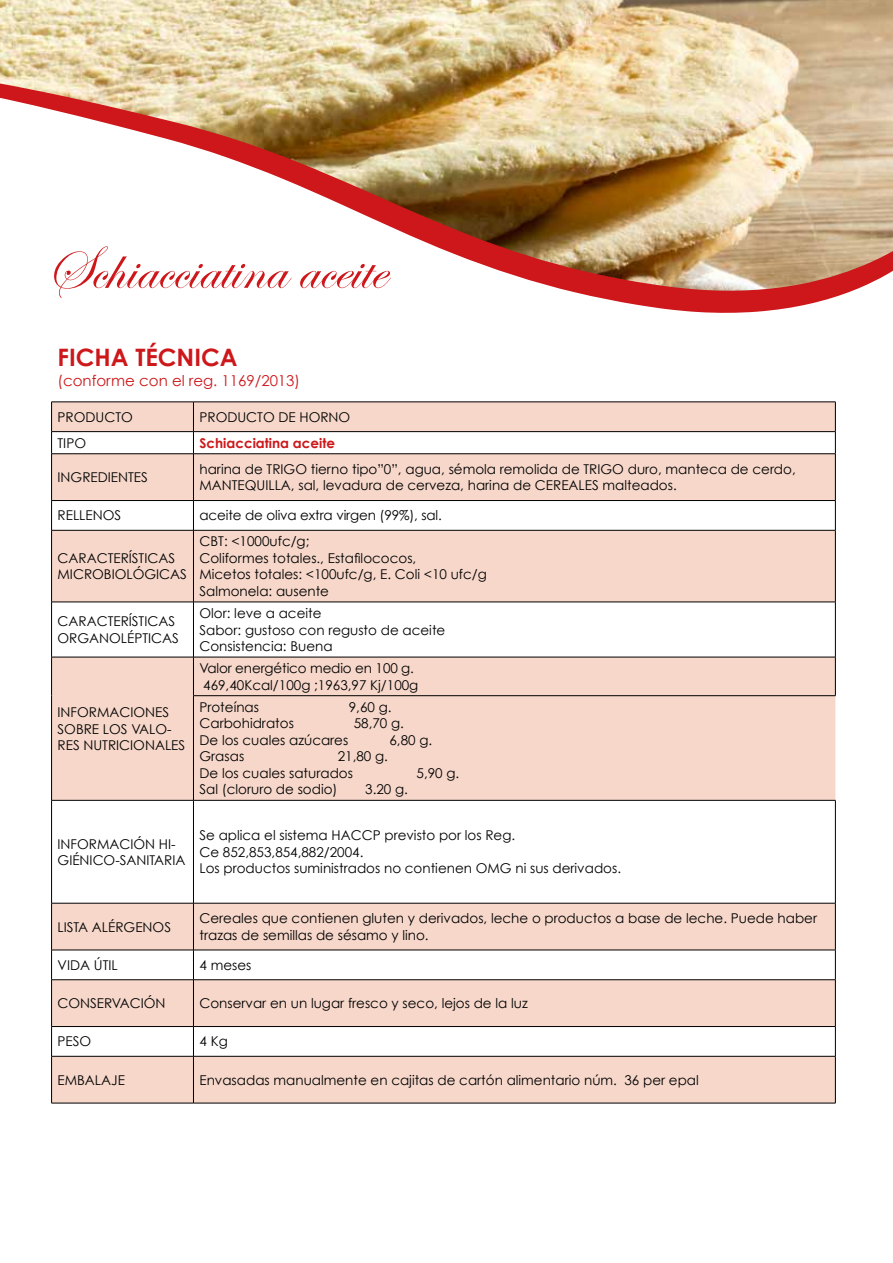
<style>
.page{position:relative;width:893px;height:1263px;background:#fff}
.page>*{position:absolute;margin:0;border:0;box-sizing:border-box;transform-origin:0 0}
.t1{font:62.55px "Edwardian Script ITC";color:#cd171a}
.t2{font:700 24px "Century Gothic";color:#cd171a}
.t3{font:15px "Century Gothic";color:#cd171a}
.t4{font:13.5px/16.5px "Century Gothic";color:#000}
.t5{font:700 13.5px "Century Gothic";color:#cd171a}
</style>
<div class="page">
<svg style="left:52px;top:403px;width:783px;height:700px;fill:#f6d7ca"></svg>
<svg style="left:52px;top:801px;width:783px;height:255px"></svg>
<hr style="left:51px;top:402px;width:142px;height:1px;background:#000">
<hr style="left:193px;top:402px;width:643px;height:1px;background:#000">
<hr style="left:51px;top:431px;width:142px;height:1px;background:#000">
<svg style="left:51px;top:402px;width:1px;height:51px"></svg>
<hr style="left:193px;top:431px;width:643px;height:1px;background:#000">
<svg style="left:193px;top:403px;width:1px;height:50px"></svg>
<svg style="left:835px;top:402px;width:1px;height:51px"></svg>
<hr style="left:51px;top:453px;width:142px;height:1px;background:#000">
<hr style="left:51px;top:454px;width:1px;height:46px;background:#000">
<hr style="left:193px;top:453px;width:643px;height:1px;background:#000">
<hr style="left:193px;top:454px;width:1px;height:46px;background:#000">
<hr style="left:835px;top:454px;width:1px;height:46px;background:#000">
<hr style="left:51px;top:500px;width:142px;height:1px;background:#000">
<svg style="left:51px;top:501px;width:1px;height:29px"></svg>
<hr style="left:193px;top:500px;width:643px;height:1px;background:#000">
<svg style="left:193px;top:501px;width:1px;height:29px"></svg>
<svg style="left:835px;top:501px;width:1px;height:29px"></svg>
<hr style="left:51px;top:530px;width:142px;height:1px;background:#000">
<hr style="left:51px;top:530px;width:1px;height:72px;background:#000">
<hr style="left:193px;top:530px;width:643px;height:1px;background:#000">
<hr style="left:193px;top:530px;width:1px;height:72px;background:#000">
<hr style="left:835px;top:530px;width:1px;height:72px;background:#000">
<hr style="left:51px;top:602px;width:142px;height:1px;background:#000">
<hr style="left:51px;top:602px;width:1px;height:55px;background:#000">
<hr style="left:193px;top:602px;width:643px;height:1px;background:#000">
<hr style="left:193px;top:602px;width:1px;height:55px;background:#000">
<hr style="left:835px;top:602px;width:1px;height:55px;background:#000">
<hr style="left:51px;top:657px;width:142px;height:1px;background:#000">
<hr style="left:51px;top:657px;width:1px;height:39px;background:#000">
<hr style="left:193px;top:657px;width:643px;height:1px;background:#000">
<hr style="left:193px;top:657px;width:1px;height:38px;background:#000">
<hr style="left:835px;top:657px;width:1px;height:38px;background:#000">
<hr style="left:51px;top:696px;width:1px;height:104px;background:#000">
<hr style="left:193px;top:695px;width:643px;height:1px;background:#000">
<hr style="left:193px;top:696px;width:1px;height:104px;background:#000">
<hr style="left:51px;top:800px;width:142px;height:1px;background:#000">
<hr style="left:51px;top:800px;width:1px;height:103px;background:#000">
<hr style="left:193px;top:800px;width:643px;height:1px;background:#000">
<hr style="left:193px;top:800px;width:1px;height:103px;background:#000">
<hr style="left:835px;top:800px;width:1px;height:103px;background:#000">
<hr style="left:51px;top:903px;width:142px;height:1px;background:#000">
<hr style="left:51px;top:903px;width:1px;height:47px;background:#000">
<hr style="left:193px;top:903px;width:643px;height:1px;background:#000">
<hr style="left:193px;top:903px;width:1px;height:47px;background:#000">
<hr style="left:835px;top:903px;width:1px;height:47px;background:#000">
<hr style="left:51px;top:950px;width:142px;height:1px;background:#000">
<svg style="left:51px;top:950px;width:1px;height:29px"></svg>
<hr style="left:193px;top:950px;width:643px;height:1px;background:#000">
<svg style="left:193px;top:950px;width:1px;height:29px"></svg>
<svg style="left:835px;top:950px;width:1px;height:29px"></svg>
<hr style="left:51px;top:979px;width:142px;height:1px;background:#000">
<hr style="left:51px;top:980px;width:1px;height:46px;background:#000">
<hr style="left:193px;top:979px;width:643px;height:1px;background:#000">
<hr style="left:193px;top:980px;width:1px;height:46px;background:#000">
<hr style="left:835px;top:980px;width:1px;height:46px;background:#000">
<hr style="left:51px;top:1026px;width:142px;height:1px;background:#000">
<svg style="left:51px;top:1027px;width:1px;height:29px"></svg>
<hr style="left:193px;top:1026px;width:643px;height:1px;background:#000">
<svg style="left:193px;top:1027px;width:1px;height:29px"></svg>
<svg style="left:835px;top:1027px;width:1px;height:29px"></svg>
<hr style="left:51px;top:1056px;width:142px;height:1px;background:#000">
<hr style="left:51px;top:1056px;width:1px;height:47px;background:#000">
<hr style="left:193px;top:1056px;width:643px;height:1px;background:#000">
<hr style="left:193px;top:1056px;width:1px;height:47px;background:#000">
<hr style="left:835px;top:1056px;width:1px;height:47px;background:#000">
<hr style="left:51px;top:1103px;width:142px;height:1px;background:#000">
<hr style="left:193px;top:1103px;width:643px;height:1px;background:#000">
<img style="left:0;top:0;width:893px;height:57px">
<img style="left:0;top:57px;width:893px;height:256px">
<h1 class="t1" style="left:46px;top:234px;width:341px">Schiacciatina aceite</h1>
<h2 class="t2" style="left:58px;top:342px;width:181px">FICHA TÉCNICA</h2>
<p class="t3" style="left:58px;top:371px;width:244px">(conforme con el reg. 1169/2013)</p>
<p class="t4" style="left:58px;top:408px;width:77px">PRODUCTO</p>
<p class="t4" style="left:199px;top:408px;width:152px">PRODUCTO DE HORNO</p>
<p class="t4" style="left:58px;top:434px;width:30px">TIPO</p>
<p class="t5" style="left:199px;top:434px;width:137px">Schiacciatina aceite</p>
<p class="t4" style="left:58px;top:469px;width:92px">INGREDIENTES</p>
<p class="t4" style="left:199px;top:461px;width:598px">harina de TRIGO tierno tipo”0”, agua, sémola remolida de TRIGO duro, manteca de cerdo,<br>MANTEQUILLA, sal, levadura de cerveza, harina de CEREALES malteados.</p>
<p class="t4" style="left:58px;top:507px;width:65px">RELLENOS</p>
<p class="t4" style="left:199px;top:507px;width:244px">aceite de oliva extra virgen (99%), sal.</p>
<p class="t4" style="left:58px;top:550px;width:131px">CARACTERÍSTICAS<br>MICROBIOLÓGICAS</p>
<p class="t4" style="left:199px;top:533px;width:289px">CBT: &lt;1000ufc/g;<br>Coliformes totales., Estafilococos,<br>Micetos totales: &lt;100ufc/g, E. Coli &lt;10 ufc/g<br>Salmonela: ausente</p>
<p class="t4" style="left:58px;top:613px;width:123px">CARACTERÍSTICAS<br>ORGANOLÉPTICAS</p>
<p class="t4" style="left:199px;top:605px;width:247px">Olor: leve a aceite<br>Sabor: gustoso con regusto de aceite<br>Consistencia: Buena</p>
<p class="t4" style="left:58px;top:704px;width:129px">INFORMACIONES<br>SOBRE LOS VALO-<br>RES NUTRICIONALES</p>
<p class="t4" style="left:199px;top:660px;width:220px">Valor energético medio en 100 g.<br>469,40Kcal/100g ;1963,97 Kj/100g</p>
<p class="t4" style="left:199px;top:698px;width:61px">Proteínas</p>
<p class="t4" style="left:349px;top:698px;width:44px">9,60 g.</p>
<p class="t4" style="left:199px;top:715px;width:96px">Carbohidratos</p>
<p class="t4" style="left:354px;top:715px;width:52px">58,70 g.</p>
<p class="t4" style="left:199px;top:731px;width:150px">De los cuales azúcares</p>
<p class="t4" style="left:389px;top:731px;width:44px">6,80 g.</p>
<p class="t4" style="left:199px;top:748px;width:46px">Grasas</p>
<p class="t4" style="left:199px;top:748px;width:190px;text-indent:138px">21,80 g.<br>De los cuales saturados</p>
<p class="t4" style="left:417px;top:764px;width:44px">5,90 g.</p>
<p class="t4" style="left:199px;top:781px;width:140px">Sal (cloruro de sodio)</p>
<p class="t4" style="left:365px;top:781px;width:44px">3.20 g.</p>
<p class="t4" style="left:58px;top:835px;width:129px">INFORMACIÓN HI-<br>GIÉNICO-SANITARIA</p>
<p class="t4" style="left:199px;top:827px;width:423px">Se aplica el sistema HACCP previsto por los Reg.<br>Ce 852,853,854,882/2004.<br>Los productos suministrados no contienen OMG ni sus derivados.</p>
<p class="t4" style="left:58px;top:918px;width:115px">LISTA ALÉRGENOS</p>
<p class="t4" style="left:199px;top:910px;width:619px">Cereales que contienen gluten y derivados, leche o productos a base de leche. Puede haber trazas de semillas de sésamo y lino.</p>
<p class="t4" style="left:58px;top:956px;width:62px">VIDA ÚTIL</p>
<p class="t4" style="left:199px;top:956px;width:53px">4 meses</p>
<p class="t4" style="left:58px;top:995px;width:109px">CONSERVACIÓN</p>
<p class="t4" style="left:199px;top:995px;width:330px">Conservar en un lugar fresco y seco, lejos de la luz</p>
<p class="t4" style="left:58px;top:1033px;width:35px">PESO</p>
<p class="t4" style="left:199px;top:1033px;width:30px">4 Kg</p>
<p class="t4" style="left:58px;top:1071px;width:69px">EMBALAJE</p>
<p class="t4" style="left:199px;top:1071px;width:501px">Envasadas manualmente en cajitas de cartón alimentario núm. 36 per epal</p>
</div>
